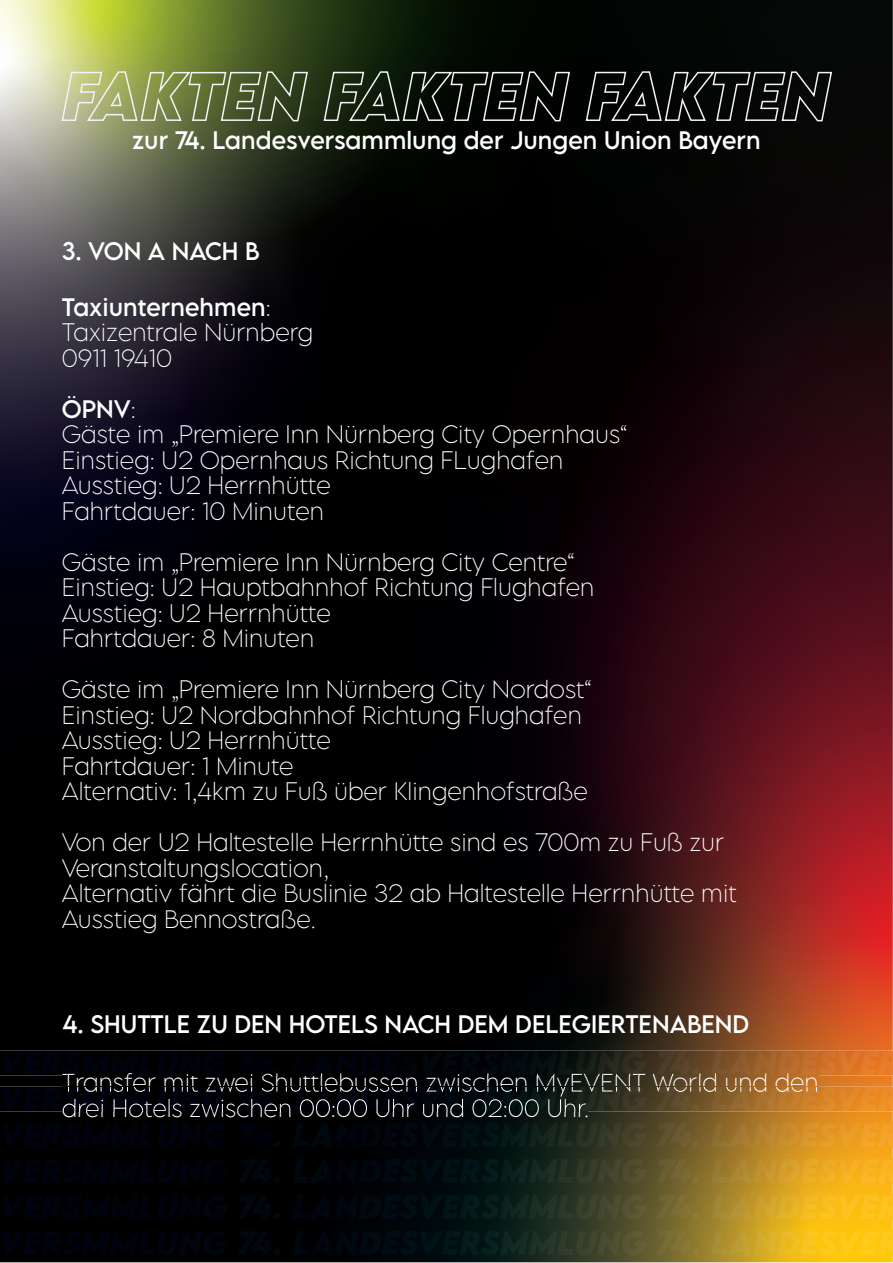
<style>
.page{position:relative;width:893px;height:1263px;background:#fff}
.page>*{position:absolute;margin:0;border:0;box-sizing:border-box;transform-origin:0 0}
.t1{font:200 22.5px/25.5px "LEMONMILK Pro";color:#fff}
.t2{font:22.5px "LEMONMILK";color:#fff}
.t3{font:22.5px "LEMONMILK Pro";color:#fff}
.s1{font-weight:400}
</style>
<div class="page">
<img style="left:0;top:0;width:893px;height:1262px">
<svg style="left:61px;top:71px;width:248px;height:51px;background:#848f5f"></svg>
<svg style="left:323px;top:71px;width:248px;height:51px;background:#293027"></svg>
<svg style="left:585px;top:71px;width:248px;height:51px;background:#272827"></svg>
<img style="left:0;top:1051px;width:893px;height:24px">
<img style="left:62px;top:1073px;width:757px;height:2px">
<img style="left:0;top:1087px;width:893px;height:24px">
<img style="left:62px;top:1087px;width:757px;height:9px">
<img style="left:63px;top:1099px;width:525px;height:12px">
<img style="left:0;top:1123px;width:893px;height:24px">
<img style="left:0;top:1159px;width:893px;height:24px">
<img style="left:0;top:1195px;width:893px;height:24px">
<img style="left:0;top:1231px;width:893px;height:24px">
<p class="t3" style="left:132px;top:126px;width:630px">zur 74. Landesversammlung der Jungen Union Bayern</p>
<p class="t2" style="left:62px;top:236px;width:199px">3. VON A NACH B</p>
<p class="t1" style="left:62px;top:294px;width:253px"><span class="s1">Taxiunternehmen</span>:<br>Taxizentrale Nürnberg<br>0911 19410</p>
<p class="t1" style="left:62px;top:396px;width:568px"><span class="s1">ÖPNV</span>:<br>Gäste im „Premiere Inn Nürnberg City Opernhaus“<br>Einstieg: U2 Opernhaus Richtung FLughafen<br>Ausstieg: U2 Herrnhütte<br>Fahrtdauer: 10 Minuten</p>
<p class="t1" style="left:62px;top:549px;width:534px">Gäste im „Premiere Inn Nürnberg City Centre“ Einstieg: U2 Hauptbahnhof Richtung Flughafen Ausstieg: U2 Herrnhütte<br>Fahrtdauer: 8 Minuten</p>
<p class="t1" style="left:62px;top:677px;width:532px">Gäste im „Premiere Inn Nürnberg City Nordost“ Einstieg: U2 Nordbahnhof Richtung Flughafen Ausstieg: U2 Herrnhütte<br>Fahrtdauer: 1 Minute<br>Alternativ: 1,4km zu Fuß über Klingenhofstraße</p>
<p class="t1" style="left:62px;top:830px;width:676px">Von der U2 Haltestelle Herrnhütte sind es 700m zu Fuß zur Veranstaltungslocation,<br>Alternativ fährt die Buslinie 32 ab Haltestelle Herrnhütte mit Ausstieg Bennostraße.</p>
<p class="t2" style="left:63px;top:1009px;width:688px">4. SHUTTLE ZU DEN HOTELS NACH DEM DELEGiERTENABEND</p>
<p class="t1" style="left:62px;top:1070px;width:759px">Transfer mit zwei Shuttlebussen zwischen MyEVENT World und den drei Hotels zwischen 00:00 Uhr und 02:00 Uhr.</p>
</div>
